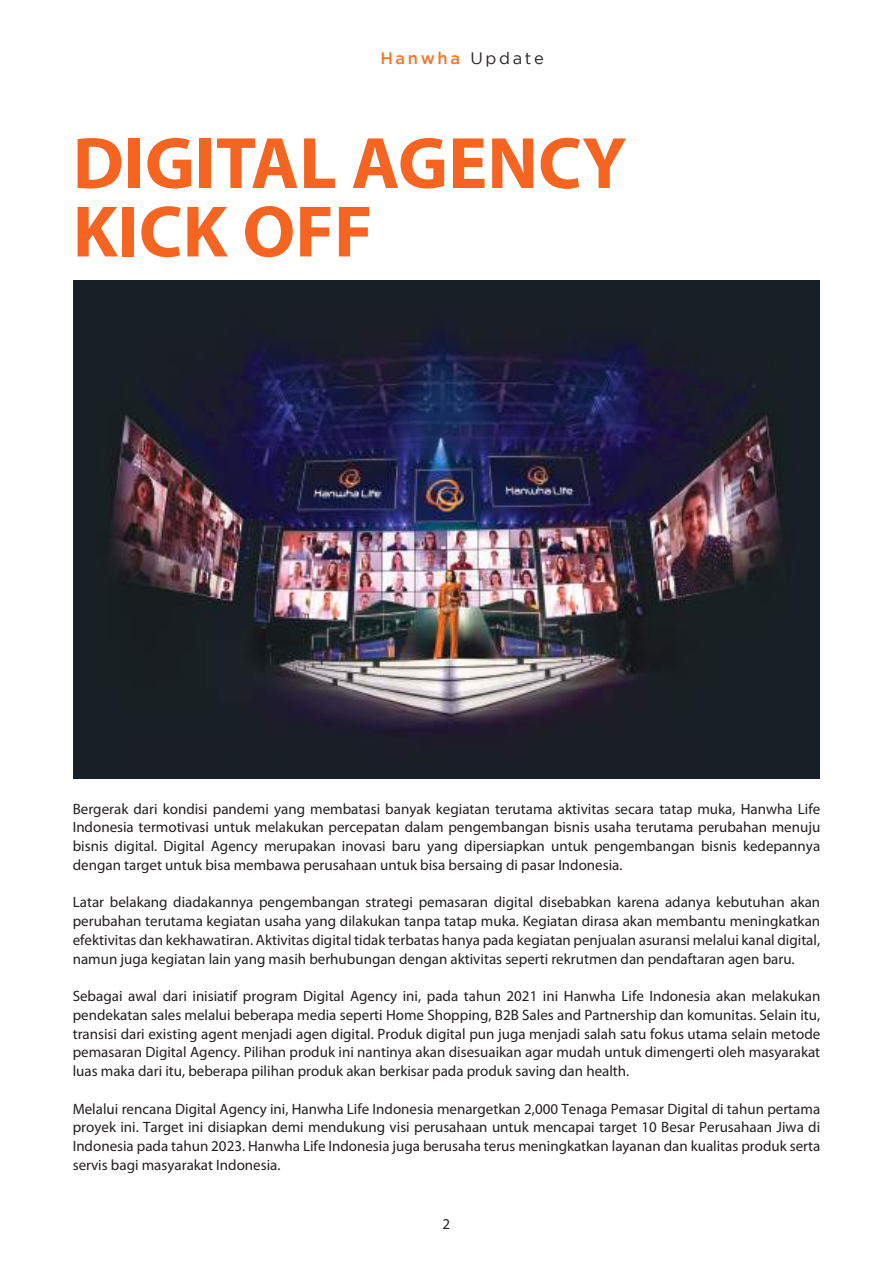
<style>
.page{position:relative;width:893px;height:1263px;background:#fff}
.page>*{position:absolute;margin:0;border:0;box-sizing:border-box;transform-origin:0 0}
.t1{font:700 73.5px/68.4px "Myriad Pro";color:#f56521}
.t2{font:500 16.5px "Gotham";letter-spacing:.16em;color:#f77423}
.t3{font:15px/18.8px "Myriad Pro";color:#241f1f;text-align:justify}
.s1{font-weight:400;color:#241f1f}
</style>
<div class="page">
<img style="left:74px;top:281px;width:746px;height:497px">
<p class="t2" style="left:380px;top:48px;width:165px">Hanwha <span class="s1">Update</span></p>
<h1 class="t1" style="left:73px;top:127px;width:555px">DIGITAL AGENCY<br>KICK OFF</h1>
<p class="t3" style="left:73px;top:799px;width:749px">Bergerak dari kondisi pandemi yang membatasi banyak kegiatan terutama aktivitas secara tatap muka, Hanwha Life Indonesia termotivasi untuk melakukan percepatan dalam pengembangan bisnis usaha terutama perubahan menuju bisnis digital. Digital Agency merupakan inovasi baru yang dipersiapkan untuk pengembangan bisnis kedepannya dengan target untuk bisa membawa perusahaan untuk bisa bersaing di pasar Indonesia.</p>
<p class="t3" style="left:73px;top:893px;width:749px">Latar belakang diadakannya pengembangan strategi pemasaran digital disebabkan karena adanya kebutuhan akan perubahan terutama kegiatan usaha yang dilakukan tanpa tatap muka. Kegiatan dirasa akan membantu meningkatkan efektivitas dan kekhawatiran. Aktivitas digital tidak terbatas hanya pada kegiatan penjualan asuransi melalui kanal digital, namun juga kegiatan lain yang masih berhubungan dengan aktivitas seperti rekrutmen dan pendaftaran agen baru.</p>
<p class="t3" style="left:73px;top:986px;width:749px">Sebagai awal dari inisiatif program Digital Agency ini, pada tahun 2021 ini Hanwha Life Indonesia akan melakukan pendekatan sales melalui beberapa media seperti Home Shopping, B2B Sales and Partnership dan komunitas. Selain itu, transisi dari existing agent menjadi agen digital. Produk digital pun juga menjadi salah satu fokus utama selain metode pemasaran Digital Agency. Pilihan produk ini nantinya akan disesuaikan agar mudah untuk dimengerti oleh masyarakat luas maka dari itu, beberapa pilihan produk akan berkisar pada produk saving dan health.</p>
<p class="t3" style="left:73px;top:1099px;width:749px">Melalui rencana Digital Agency ini, Hanwha Life Indonesia menargetkan 2,000 Tenaga Pemasar Digital di tahun pertama proyek ini. Target ini disiapkan demi mendukung visi perusahaan untuk mencapai target 10 Besar Perusahaan Jiwa di Indonesia pada tahun 2023. Hanwha Life Indonesia juga berusaha terus meningkatkan layanan dan kualitas produk serta servis bagi masyarakat Indonesia.</p>
<p class="t3" style="left:443px;top:1214px;width:9px">2</p>
</div>
